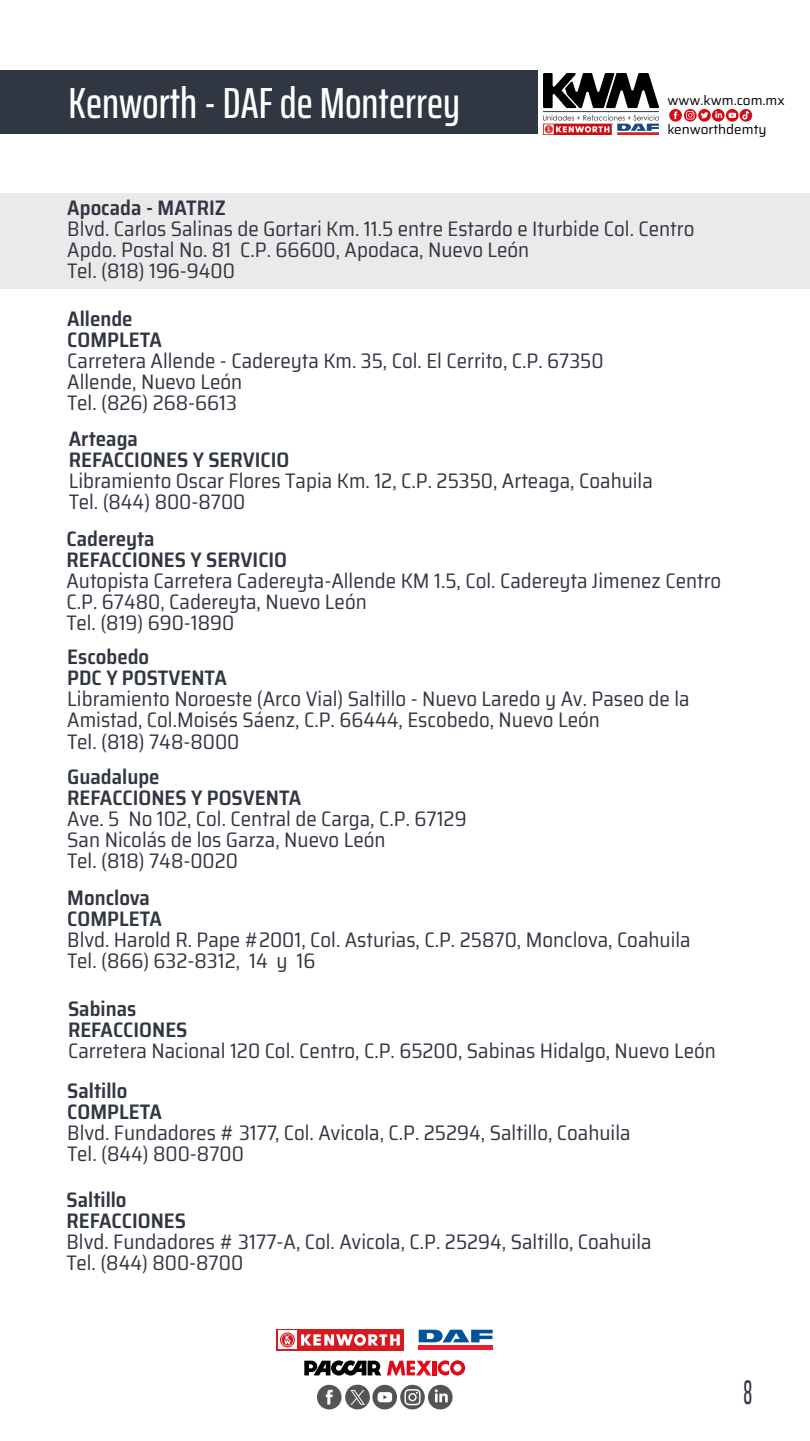
<style>
.page{position:relative;width:810px;height:1441px;background:#fff}
.page>*{position:absolute;margin:0;border:0;box-sizing:border-box;transform-origin:0 0}
.t1{font:500 extra-condensed 43.58px "Saira";color:#fff}
.t2{font:500 extra-condensed 34.28px "Saira";color:#303642;scale:.64 1}
.t3{font:semi-condensed 21px/21px "Saira";color:#303642}
.t4{font:600 semi-condensed 21px/21px "Saira";color:#303642}
.t5{font:100 13.5px/29.7px "Saira";color:#000}
</style>
<div class="page">
<div style="left:0;top:193px;width:810px;height:95px;background:#eaeaea"></div>
<div style="left:0;top:70px;width:538px;height:63px;background:#303642"></div>
<svg style="left:317px;top:1384px;width:136px;height:25px"></svg>
<div style="left:277px;top:1328px;width:127px;height:22px;background:#d71920"></div>
<svg style="left:278px;top:1330px;width:19px;height:18px"></svg>
<svg style="left:280px;top:1332px;width:15px;height:14px"></svg>
<svg style="left:281px;top:1333px;width:13px;height:12px"></svg>
<svg style="left:282px;top:1333px;width:11px;height:12px"></svg>
<svg style="left:284px;top:1335px;width:7px;height:8px"></svg>
<svg style="left:301px;top:1334px;width:99px;height:11px"></svg>
<div style="left:419px;top:1344px;width:74px;height:5px;background:#ed1c2e"></div>
<svg style="left:419px;top:1329px;width:74px;height:12px"></svg>
<svg style="left:387px;top:1360px;width:44px;height:15px"></svg>
<hr style="left:433px;top:1360px;width:4px;height:15px;background:#e20a16">
<svg style="left:438px;top:1360px;width:27px;height:15px"></svg>
<svg style="left:304px;top:1360px;width:77px;height:15px"></svg>
<svg style="left:740px;top:109px;width:12px;height:13px"></svg>
<svg style="left:669px;top:109px;width:80px;height:13px"></svg>
<img style="left:544px;top:73px;width:114px;height:62px">
<h1 class="t1" style="left:69px;top:70px;width:393px">Kenworth - DAF de Monterrey</h1>
<p class="t5" style="left:667px;top:84px;width:119px">www.kwm.com.mx kenworthdemty</p>
<p class="t4" style="left:67px;top:197px;width:160px">Apocada - MATRIZ</p>
<p class="t3" style="left:67px;top:218px;width:629px">Blvd. Carlos Salinas de Gortari Km. 11.5 entre Estardo e Iturbide Col. Centro<br>Apdo. Postal No. 81 C.P. 66600, Apodaca, Nuevo León<br>Tel. (818) 196-9400</p>
<p class="t4" style="left:67px;top:308px;width:96px">Allende<br>COMPLETA</p>
<p class="t3" style="left:67px;top:350px;width:538px">Carretera Allende - Cadereyta Km. 35, Col. El Cerrito, C.P. 67350<br>Allende, Nuevo León<br>Tel. (826) 268-6613</p>
<p class="t4" style="left:69px;top:428px;width:222px">Arteaga<br>REFACCIONES Y SERVICIO</p>
<p class="t3" style="left:69px;top:470px;width:586px">Libramiento Oscar Flores Tapia Km. 12, C.P. 25350, Arteaga, Coahuila<br>Tel. (844) 800-8700</p>
<p class="t4" style="left:67px;top:527px;width:222px">Cadereyta<br>REFACCIONES Y SERVICIO</p>
<p class="t3" style="left:67px;top:569px;width:656px">Autopista Carretera Cadereyta-Allende KM 1.5, Col. Cadereyta Jimenez Centro<br>C.P. 67480, Cadereyta, Nuevo León<br>Tel. (819) 690-1890</p>
<p class="t4" style="left:67px;top:646px;width:161px">Escobedo<br>PDC Y POSTVENTA</p>
<p class="t3" style="left:67px;top:688px;width:624px">Libramiento Noroeste (Arco Vial) Saltillo - Nuevo Laredo y Av. Paseo de la<br>Amistad, Col.Moisés Sáenz, C.P. 66444, Escobedo, Nuevo León<br>Tel. (818) 748-8000</p>
<p class="t4" style="left:67px;top:765px;width:235px">Guadalupe<br>REFACCIONES Y POSVENTA</p>
<p class="t3" style="left:67px;top:807px;width:401px">Ave. 5 No 102, Col. Central de Carga, C.P. 67129<br>San Nicolás de los Garza, Nuevo León<br>Tel. (818) 748-0020</p>
<p class="t4" style="left:67px;top:887px;width:96px">Monclova<br>COMPLETA</p>
<p class="t3" style="left:67px;top:929px;width:625px">Blvd. Harold R. Pape #2001, Col. Asturias, C.P. 25870, Monclova, Coahuila<br>Tel. (866) 632-8312, 14 y 16</p>
<p class="t4" style="left:68px;top:998px;width:121px">Sabinas<br>REFACCIONES</p>
<p class="t3" style="left:68px;top:1040px;width:649px">Carretera Nacional 120 Col. Centro, C.P. 65200, Sabinas Hidalgo, Nuevo León</p>
<p class="t4" style="left:67px;top:1079px;width:96px">Saltillo<br>COMPLETA</p>
<p class="t3" style="left:67px;top:1121px;width:565px">Blvd. Fundadores # 3177, Col. Avicola, C.P. 25294, Saltillo, Coahuila<br>Tel. (844) 800-8700</p>
<p class="t4" style="left:67px;top:1188px;width:121px">Saltillo<br>REFACCIONES</p>
<p class="t3" style="left:67px;top:1230px;width:587px">Blvd. Fundadores # 3177-A, Col. Avicola, C.P. 25294, Saltillo, Coahuila<br>Tel. (844) 800-8700</p>
<h2 class="t2" style="left:743px;top:1366px;width:15px">8</h2>
</div>
